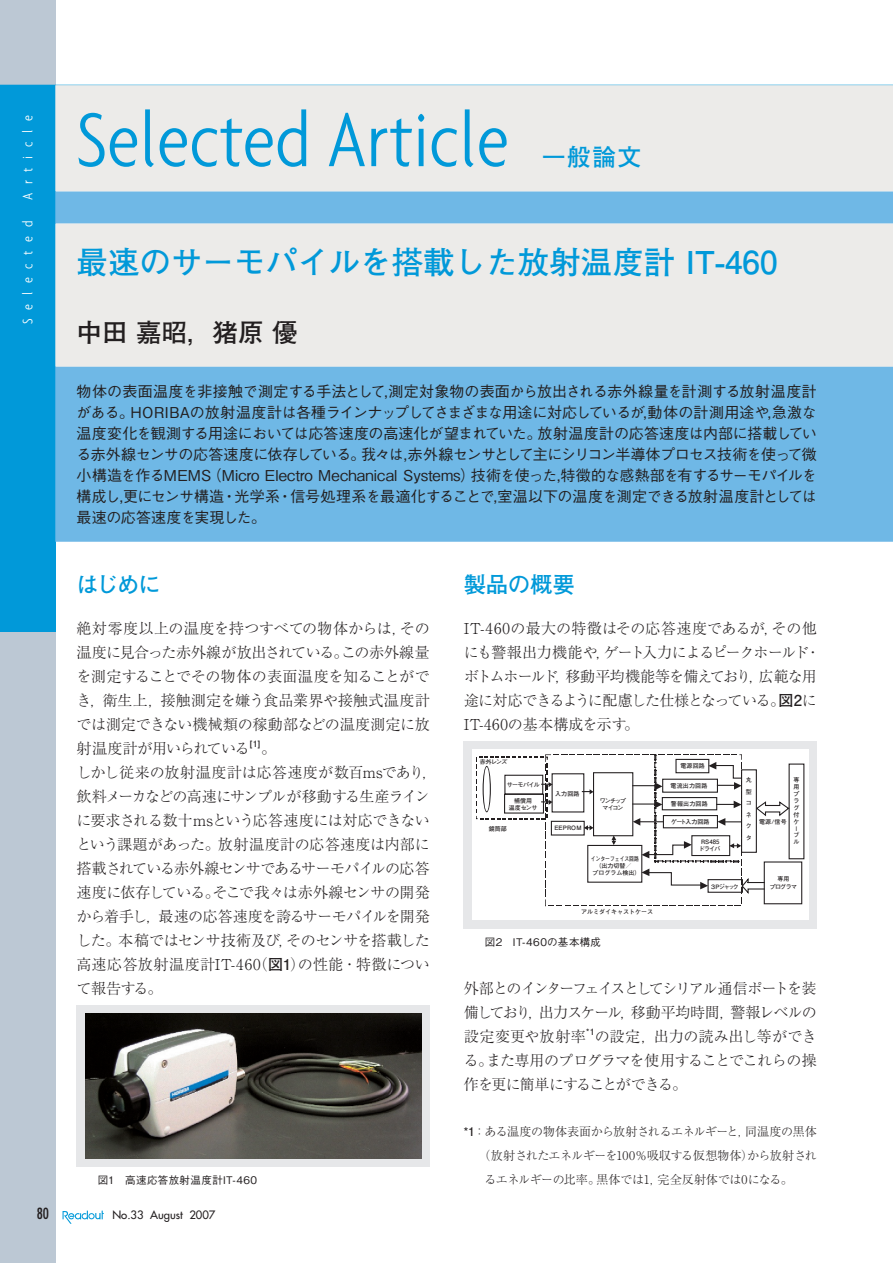
<style>
.page{position:relative;width:893px;height:1263px;background:#fff}
.page>*{position:absolute;margin:0;border:0;box-sizing:border-box;transform-origin:0 0}
.t1{font:300 condensed 82.5px "Agenda";color:#0199d9}
.t2{font:31.5px "Futo Go B101 Pro Bold 90 pv RKSJ H";color:#0199d9}
.t3{font:25.5px "Futo Go B101 Pro Bold 90 pv RKSJ H";color:#231f20}
.t4{font:24px "Futo Go B101 Pro Bold 90 pv RKSJ H";color:#0199d9}
.t5{font:22.5px "Futo Go B101 Pro Bold 90 pv RKSJ H";letter-spacing:-.025em;color:#0199d9}
.t6{font:15px/24px "Ryumin Pro Light 90 pv RKSJ H";letter-spacing:-.035em;color:#231f20;text-align:justify}
.t7{font:15px/21px "Gothic BBB Pro Medium 90 pv RKSJ H";letter-spacing:-.03em;color:#231f20;text-align:justify}
.t8{font:300 condensed 15px "Agenda";letter-spacing:.58em;color:#fff}
.t9{font:condensed 15px "Futura";color:#231f20}
.t10{font:12px "Ryumin Pro Light 90 pv RKSJ H";letter-spacing:-.025em;color:#231f20}
.t11{font:11.25px "Futura";color:#231f20}
.t12{font:10.5px "Gothic BBB Pro Medium 90 pv RKSJ H";letter-spacing:.035em;color:#231f20}
.t13{font:8.7px "Futo Go B101 Pro Bold 90 pv RKSJ H";color:#231f20}
.t14{font:6px/6.9px "Futo Go B101 Pro Bold 90 pv RKSJ H";color:#231f20;text-align:center}
.t15{font:6px "Futo Go B101 Pro Bold 90 pv RKSJ H";color:#231f20;scale:.8 1}
.t16{font:6px/7.2px "Futo Go B101 Pro Bold 90 pv RKSJ H";letter-spacing:-.165em;color:#231f20;text-align:center}
.t17{font:6px/7.2px "Futo Go B101 Pro Bold 90 pv RKSJ H";letter-spacing:-.025em;color:#231f20;text-align:center}
.t18{font:6px "Futo Go B101 Pro Bold 90 pv RKSJ H";letter-spacing:-.055em;color:#231f20}
.s1{font-family:"Futo Go B101 Pro Bold 90 pv RKSJ H"}
</style>
<div class="page">
<div style="left:0;top:0;width:55px;height:1263px;background:#bcc8d4"></div>
<div style="left:0;top:85px;width:55px;height:547px;background:#0199d9"></div>
<svg style="left:63px;top:1211px;width:41px;height:13px"></svg>
<div style="left:55px;top:85px;width:837px;height:107px;background:#ecebe9"></div>
<svg style="left:55px;top:192px;width:837px;height:350px;background:#a2cce7"></svg>
<div style="left:77px;top:1005px;width:352px;height:162px;background:#e6e7e9"></div>
<img style="left:85px;top:1014px;width:336px;height:144px">
<div style="left:463px;top:741px;width:353px;height:187px;background:#e6e7e9"></div>
<div style="left:472px;top:750px;width:336px;height:170px;background:#fff"></div>
<svg style="left:476px;top:754px;width:329px;height:153px"></svg>
<p class="t8" style="left:18px;top:200px;width:87px;rotate:-90deg">Article</p>
<p class="t8" style="left:18px;top:324px;width:105px;rotate:-90deg">Selected</p>
<h1 class="t1" style="left:77px;top:89px;width:434px">Selected Article</h1>
<h3 class="t4" style="left:541px;top:148px;width:101px">一般論文</h3>
<h2 class="t2" style="left:77px;top:250px;width:702px">最速のサーモパイルを搭載した放射温度計 IT-460</h2>
<h3 class="t3" style="left:77px;top:323px;width:222px">中田 嘉昭，猪原 優</h3>
<p class="t7" style="left:77px;top:383px;width:741px">物体の表面温度を非接触で測定する手法として,測定対象物の表面から放出される赤外線量を計測する放射温度計がある。HORIBAの放射温度計は各種ラインナップしてさまざまな用途に対応しているが,動体の計測用途や,急激な温度変化を観測する用途においては応答速度の高速化が望まれていた。放射温度計の応答速度は内部に搭載している赤外線センサの応答速度に依存している。我々は,赤外線センサとして主にシリコン半導体プロセス技術を使って微小構造を作るMEMS（Micro Electro Mechanical Systems）技術を使った,特徴的な感熱部を有するサーモパイルを構成し,更にセンサ構造・光学系・信号処理系を最適化することで,室温以下の温度を測定できる放射温度計としては最速の応答速度を実現した。</p>
<h3 class="t5" style="left:77px;top:576px;width:86px">はじめに</h3>
<p class="t6" style="left:77px;top:619px;width:354px">絶対零度以上の温度を持つすべての物体からは，その温度に見合った赤外線が放出されている。この赤外線量を測定することでその物体の表面温度を知ることができ，衛生上，接触測定を嫌う食品業界や接触式温度計では測定できない機械類の稼動部などの温度測定に放射温度計が用いられている</p>
<p class="t13" style="left:250px;top:740px;width:12px">[1]</p>
<p class="t6" style="left:77px;top:739px;width:362px;text-align:left;text-indent:185px">。<br>しかし従来の放射温度計は応答速度が数百msであり，飲料メーカなどの高速にサンプルが移動する生産ラインに要求される数十msという応答速度には対応できないという課題があった。放射温度計の応答速度は内部に搭載されている赤外線センサであるサーモパイルの応答速度に依存している。そこで我々は赤外線センサの開発から着手し，最速の応答速度を誇るサーモパイルを開発した。本稿ではセンサ技術及び，そのセンサを搭載した高速応答放射温度計IT-460（<span class="s1">図1</span>）の性能・特徴について報告する。</p>
<p class="t12" style="left:98px;top:1177px;width:161px">図1　高速応答放射温度計IT-460</p>
<h3 class="t5" style="left:463px;top:576px;width:113px">製品の概要</h3>
<p class="t6" style="left:463px;top:619px;width:358px;text-align:left">IT-460の最大の特徴はその応答速度であるが，その他にも警報出力機能や，ゲート入力によるピークホールド・ボトムホールド，移動平均機能等を備えており，広範な用途に対応できるように配慮した仕様となっている。<span class="s1">図2</span>に<br>IT-460の基本構成を示す。</p>
<p class="t14" style="left:479px;top:760px;width:29px">赤外レンズ</p>
<p class="t14" style="left:507px;top:782px;width:35px">サーモパイル</p>
<p class="t17" style="left:509px;top:798px;width:30px">補償用<br>温度センサ</p>
<p class="t14" style="left:488px;top:826px;width:20px">鏡筒部</p>
<p class="t14" style="left:555px;top:791px;width:26px">入力回路</p>
<p class="t14" style="left:554px;top:826px;width:29px">EEPROM</p>
<p class="t16" style="left:599px;top:798px;width:28px">ワンチップマイコン</p>
<p class="t15" style="left:591px;top:856px;width:61px">インターフェイス回路</p>
<p class="t14" style="left:595px;top:863px;width:37px">（出力切替／</p>
<p class="t14" style="left:592px;top:870px;width:49px">プログラム検出）</p>
<p class="t14" style="left:680px;top:763px;width:26px">電源回路</p>
<p class="t14" style="left:671px;top:801px;width:38px">警報出力回路</p>
<p class="t14" style="left:670px;top:783px;width:38px">電流出力回路</p>
<p class="t18" style="left:671px;top:819px;width:40px">ゲート入力回路</p>
<p class="t14" style="left:699px;top:839px;width:23px">RS485ドライバ</p>
<p class="t14" style="left:710px;top:884px;width:30px">３Pジャック</p>
<p class="t14" style="left:793px;top:777px;width:7px;text-align:left">専用プラグ付ケーブル</p>
<p class="t14" style="left:746px;top:775px;width:7px;line-height:12px;text-align:left">丸型</p>
<p class="t14" style="left:746px;top:798px;width:7px;line-height:11.6px;text-align:justify">コネクタ</p>
<p class="t14" style="left:759px;top:819px;width:29px">電源/信号</p>
<p class="t14" style="left:769px;top:876px;width:29px">専用<br>プログラマ</p>
<p class="t14" style="left:581px;top:909px;width:73px">アルミダイキャストケース</p>
<p class="t12" style="left:485px;top:938px;width:117px">図2　IT-460の基本構成</p>
<p class="t6" style="left:463px;top:979px;width:354px">外部とのインターフェイスとしてシリアル通信ポートを装備しており，出力スケール，移動平均時間，警報レベルの設定変更や放射率</p>
<p class="t13" style="left:586px;top:1028px;width:10px">*1</p>
<p class="t6" style="left:463px;top:1027px;width:354px;text-indent:131px">の設定，出力の読み出し等ができる。また専用のプログラマを使用することでこれらの操作を更に簡単にすることができる。</p>
<p class="t10" style="left:463px;top:1127px;width:354px"><span class="s1">*1</span>： ある温度の物体表面から放射されるエネルギーと，同温度の黒体</p>
<p class="t10" style="left:478px;top:1151px;width:340px">（放射されたエネルギーを100％吸収する仮想物体）から放射され</p>
<p class="t10" style="left:484px;top:1175px;width:310px">るエネルギーの比率。黒体では1，完全反射体では0になる。</p>
<p class="t9" style="left:37px;top:1207px;width:14px">80</p>
<p class="t11" style="left:112px;top:1210px;width:104px">No.33 August 2007</p>
</div>
